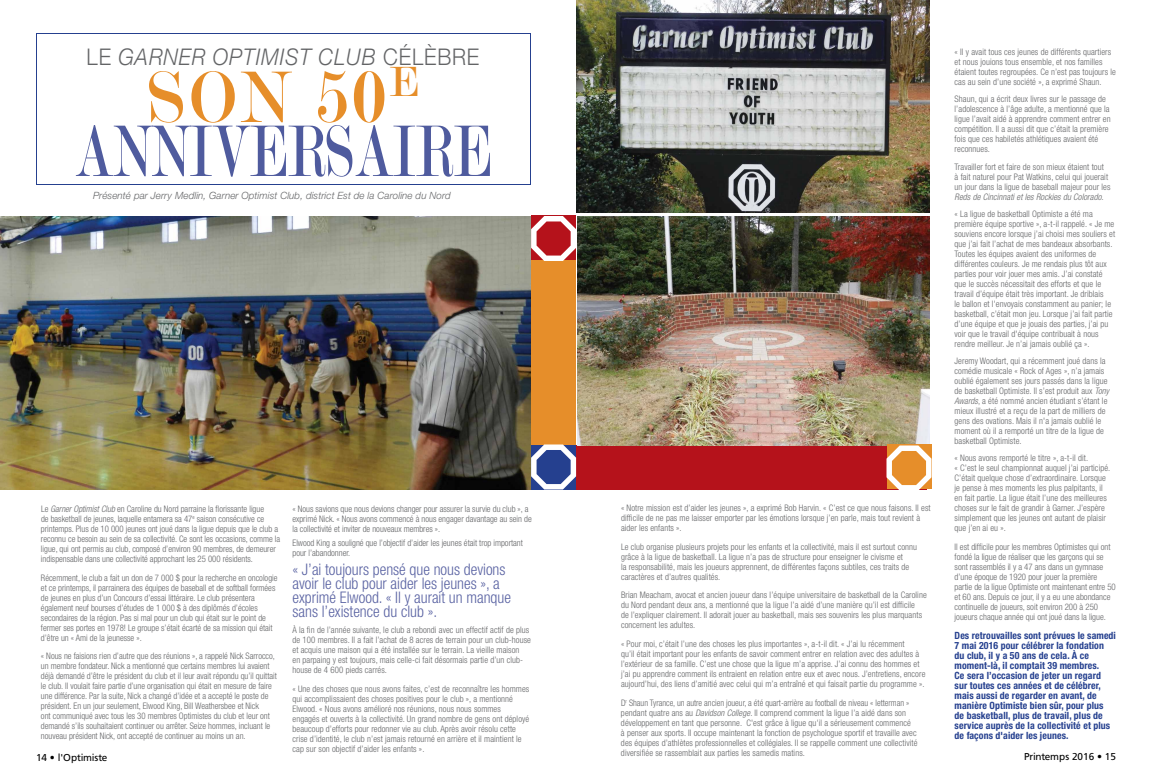
<style>
.page{position:relative;width:1152px;height:783px;background:#fff}
.page>*{position:absolute;margin:0;border:0;box-sizing:border-box;transform-origin:0 0}
.t1{font:78px "Modern";color:#4f5b9e;scale:.7 1}
.t2{font:78px "Modern";color:#e68e2a;scale:.92 1}
.t3{font:italic 300 23px "Helvetica Neue LT Std";letter-spacing:.04em;color:#636466;scale:.91 1}
.t4{font:300 condensed 16px/14px "Helvetica Neue LT Std";color:#5962a2}
.t5{font:700 condensed 10px/10px "Helvetica Neue LT Std";letter-spacing:.01em;color:#25408f}
.t6{font:italic 300 10px "Helvetica Neue LT Std";letter-spacing:.01em;color:#636466}
.t7{font:10px "Frutiger";color:#000}
.t8{font:300 condensed 9px/10px "Helvetica Neue LT Std";letter-spacing:.01em;color:#636466}
.t9{font:300 condensed 9px/10px "Helvetica Neue LT Std";letter-spacing:.01em;color:#636466;scale:.95 1}
.t10{font:italic 300 condensed 9px "Helvetica Neue LT Std";letter-spacing:.01em;color:#636466}
.s1{font-style:normal}
.s2{font-style:italic}
</style>
<div class="page">
<div style="left:576px;top:445px;width:351px;height:45px;background:#b5121b"></div>
<div style="left:36px;top:33px;width:495px;height:152px;border:1px solid #25408f"></div>
<img style="left:0;top:216px;width:531px;height:274px">
<img style="left:577px;top:216px;width:353px;height:230px">
<img style="left:576px;top:0;width:354px;height:213px">
<div style="left:531px;top:225px;width:45px;height:220px;background:#e68e2a"></div>
<svg style="left:887px;top:444px;width:45px;height:2px"></svg>
<svg style="left:531px;top:216px;width:45px;height:45px;background:#cf676b"></svg>
<svg style="left:531px;top:444px;width:45px;height:46px"></svg>
<svg style="left:887px;top:446px;width:45px;height:44px;background:#eeb474"></svg>
<h2 class="t3" style="left:87px;top:43px;width:431px"><span class="s1">LE</span> GARNER OPTIMIST CLUB <span class="s1">C ÉLÈBRE</span></h2>
<h1 class="t2" style="left:148px;top:58px;width:53px">SON</h1>
<h1 class="t2" style="left:316px;top:58px;width:111px">50<sup>E</sup></h1>
<h1 class="t1" style="left:75px;top:112px;width:302px">ANNIVERSA</h1>
<h1 class="t1" style="left:392px;top:112px;width:87px">IRE</h1>
<p class="t8" style="left:955px;top:47px;width:163px">« Il y avait tous ces jeunes de différents quartiers et nous jouions tous ensemble, et nos familles étaient toutes regroupées. Ce n’est pas toujours le cas au sein d’une société », a exprimé Shaun.</p>
<p class="t8" style="left:955px;top:94px;width:158px">Shaun, qui a écrit deux livres sur le passage de l’adolescence à l’âge adulte, a mentionné que la ligue l’avait aidé à apprendre comment entrer en compétition. Il a aussi dit que c’était la première fois que ces habiletés athlétiques avaient été reconnues.</p>
<p class="t8" style="left:955px;top:162px;width:157px">Travailler fort et faire de son mieux étaient tout<br>à fait naturel pour Pat Watkins, celui qui jouerait un jour dans la ligue de baseball majeur pour les</p>
<p class="t10" style="left:955px;top:192px;width:151px">Reds de Cincinnati et les Rockies du Colorado.</p>
<p class="t8" style="left:955px;top:209px;width:162px">« La ligue de basketball Optimiste a été ma première équipe sportive », a-t-il rappelé. « Je me souviens encore lorsque j’ai choisi mes souliers et que j’ai fait l’achat de mes bandeaux absorbants.<br>Toutes les équipes avaient des uniformes de différentes couleurs. Je me rendais plus tôt aux parties pour voir jouer mes amis. J’ai constaté que le succès nécessitait des efforts et que le travail d’équipe était très important. Je driblais<br>le ballon et l'envoyais constamment au panier; le basketball, c’était mon jeu. Lorsque j’ai fait partie d’une équipe et que je jouais des parties, j’ai pu voir que le travail d'équipe contribuait à nous rendre meilleur. Je n’ai jamais oublié ça ».</p>
<p class="t8" style="left:955px;top:356px;width:156px">Jeremy Woodart, qui a récemment joué dans la comédie musicale « Rock of Ages », n’a jamais oublié également ses jours passés dans la ligue de basketball Optimiste. Il s’est produit aux <span class="s2">Tony Awards</span>, a été nommé ancien étudiant s’étant le mieux illustré et a reçu de la part de milliers de gens des ovations. Mais il n'a jamais oublié le moment où il a remporté un titre de la ligue de basketball Optimiste.</p>
<p class="t8" style="left:955px;top:453px;width:157px">« Nous avons remporté le titre », a-t-il dit.<br>« C’est le seul championnat auquel j’ai participé.<br>C’était quelque chose d’extraordinaire. Lorsque je pense à mes moments les plus palpitants, il en fait partie. La ligue était l’une des meilleures choses sur le fait de grandir à Garner. J’espère simplement que les jeunes ont autant de plaisir que j’en ai eu ».</p>
<p class="t8" style="left:955px;top:542px;width:163px">Il est difficile pour les membres Optimistes qui ont fondé la ligue de réaliser que les garçons qui se sont rassemblés il y a 47 ans dans un gymnase d’une époque de 1920 pour jouer la première partie de la ligue Optimiste ont maintenant entre 50 et 60 ans. Depuis ce jour, il y a eu une abondance continuelle de joueurs, soit environ 200 à 250 joueurs chaque année qui ont joué dans la ligue.</p>
<p class="t5" style="left:955px;top:631px;width:163px">Des retrouvailles sont prévues le samedi 7 mai 2016 pour célébrer la fondation du club, il y a 50 ans de cela. À ce moment-là, il comptait 39 membres.<br>Ce sera l’occasion de jeter un regard sur toutes ces années et de célébrer, mais aussi de regarder en avant, de manière Optimiste bien sûr, pour plus<br>de basketball, plus de travail, plus de service auprès de la collectivité et plus de façons d'aider les jeunes.</p>
<p class="t6" style="left:93px;top:190px;width:359px">Présenté par Jerry Medlin, Garner Optimist Club, district Est de la Caroline du Nord</p>
<p class="t8" style="left:621px;top:503px;width:311px">« Notre mission est d’aider les jeunes », a exprimé Bob Harvin. « C’est ce que nous faisons. Il est difficile de ne pas me laisser emporter par les émotions lorsque j’en parle, mais tout revient à aider les enfants ».</p>
<p class="t8" style="left:621px;top:542px;width:298px">Le club organise plusieurs projets pour les enfants et la collectivité, mais il est surtout connu grâce à la ligue de basketball. La ligue n’a pas de structure pour enseigner le civisme et<br>la responsabilité, mais les joueurs apprennent, de différentes façons subtiles, ces traits de caractères et d’autres qualités.</p>
<p class="t8" style="left:621px;top:590px;width:307px">Brian Meacham, avocat et ancien joueur dans l’équipe universitaire de basketball de la Caroline du Nord pendant deux ans, a mentionné que la ligue l’a aidé d’une manière qu’il est difficile<br>de l’expliquer clairement. Il adorait jouer au basketball, mais ses souvenirs les plus marquants concernent les adultes.</p>
<p class="t8" style="left:621px;top:639px;width:306px">« Pour moi, c’était l’une des choses les plus importantes », a-t-il dit. « J’ai lu récemment<br>qu’il était important pour les enfants de savoir comment entrer en relation avec des adultes à l’extérieur de sa famille. C’est une chose que la ligue m’a apprise. J’ai connu des hommes et j’ai pu apprendre comment ils entraient en relation entre eux et avec nous. J’entretiens, encore aujourd’hui, des liens d’amitié avec celui qui m’a entraîné et qui faisait partie du programme ».</p>
<p class="t9" style="left:621px;top:698px;width:314px">D<sup>r</sup> Shaun Tyrance, un autre ancien joueur, a été quart-arrière au football de niveau « letterman » pendant quatre ans au <span class="s2">Davidson College</span>. Il comprend comment la ligue l’a aidé dans son développement en tant que personne. C'est grâce à ligue qu'il a sérieusement commencé<br>à penser aux sports. Il occupe maintenant la fonction de psychologue sportif et travaille avec des équipes d’athlètes professionnelles et collégiales. Il se rappelle comment une collectivité diversifiée se rassemblait aux parties les samedis matins.</p>
<p class="t8" style="left:41px;top:504px;width:241px">Le <span class="s2">Garner Optimist Club</span> en Caroline du Nord parraine la florissante ligue<br>de basketball de jeunes, laquelle entamera sa 47<sup>e</sup> saison consécutive ce printemps. Plus de 10 000 jeunes ont joué dans la ligue depuis que le club a reconnu ce besoin au sein de sa collectivité. Ce sont les occasions, comme la ligue, qui ont permis au club, composé d’environ 90 membres, de demeurer indispensable dans une collectivité approchant les 25 000 résidents.</p>
<p class="t8" style="left:41px;top:573px;width:238px">Récemment, le club a fait un don de 7 000 $ pour la recherche en oncologie et ce printemps, il parrainera des équipes de baseball et de softball formées de jeunes en plus d’un Concours d’essai littéraire. Le club présentera également neuf bourses d’études de 1 000 $ à des diplômés d’écoles secondaires de la région. Pas si mal pour un club qui était sur le point de fermer ses portes en 1978! Le groupe s’était écarté de sa mission qui était d’être un « Ami de la jeunesse ».</p>
<p class="t8" style="left:41px;top:651px;width:237px">« Nous ne faisions rien d’autre que des réunions », a rappelé Nick Sarrocco, un membre fondateur. Nick a mentionné que certains membres lui avaient déjà demandé d’être le président du club et il leur avait répondu qu’il quittait le club. Il voulait faire partie d’une organisation qui était en mesure de faire une différence. Par la suite, Nick a changé d’idée et a accepté le poste de président. En un jour seulement, Elwood King, Bill Weathersbee et Nick<br>ont communiqué avec tous les 30 membres Optimistes du club et leur ont demandé s’ils souhaitaient continuer ou arrêter. Seize hommes, incluant le nouveau président Nick, ont accepté de continuer au moins un an.</p>
<p class="t8" style="left:293px;top:504px;width:241px">« Nous savions que nous devions changer pour assurer la survie du club », a exprimé Nick. « Nous avons commencé à nous engager davantage au sein de la collectivité et inviter de nouveaux membres ».</p>
<p class="t8" style="left:293px;top:538px;width:232px">Elwood King a souligné que l’objectif d’aider les jeunes était trop important pour l’abandonner.</p>
<h3 class="t4" style="left:292px;top:563px;width:220px">« J’ai toujours pensé que nous devions avoir le club pour aider les jeunes », a exprimé Elwood. « Il y aurait un manque sans l’existence du club ».</h3>
<p class="t8" style="left:292px;top:625px;width:240px">À la fin de l’année suivante, le club a rebondi avec un effectif actif de plus de 100 membres. Il a fait l’achat de 8 acres de terrain pour un club-house et acquis une maison qui a été installée sur le terrain. La vieille maison<br>en parpaing y est toujours, mais celle-ci fait désormais partie d’un club&shy;house de 4 600 pieds carrés.</p>
<p class="t8" style="left:292px;top:684px;width:238px">« Une des choses que nous avons faites, c’est de reconnaître les hommes qui accomplissaient des choses positives pour le club », a mentionné Elwood. « Nous avons amélioré nos réunions, nous nous sommes engagés et ouverts à la collectivité. Un grand nombre de gens ont déployé beaucoup d’efforts pour redonner vie au club. Après avoir résolu cette crise d’identité, le club n’est jamais retourné en arrière et il maintient le cap sur son objectif d’aider les enfants ».</p>
<p class="t7" style="left:36px;top:751px;width:73px">14 • l'Optimiste</p>
<p class="t7" style="left:1024px;top:751px;width:93px">Printemps 2016 • 15</p>
</div>
